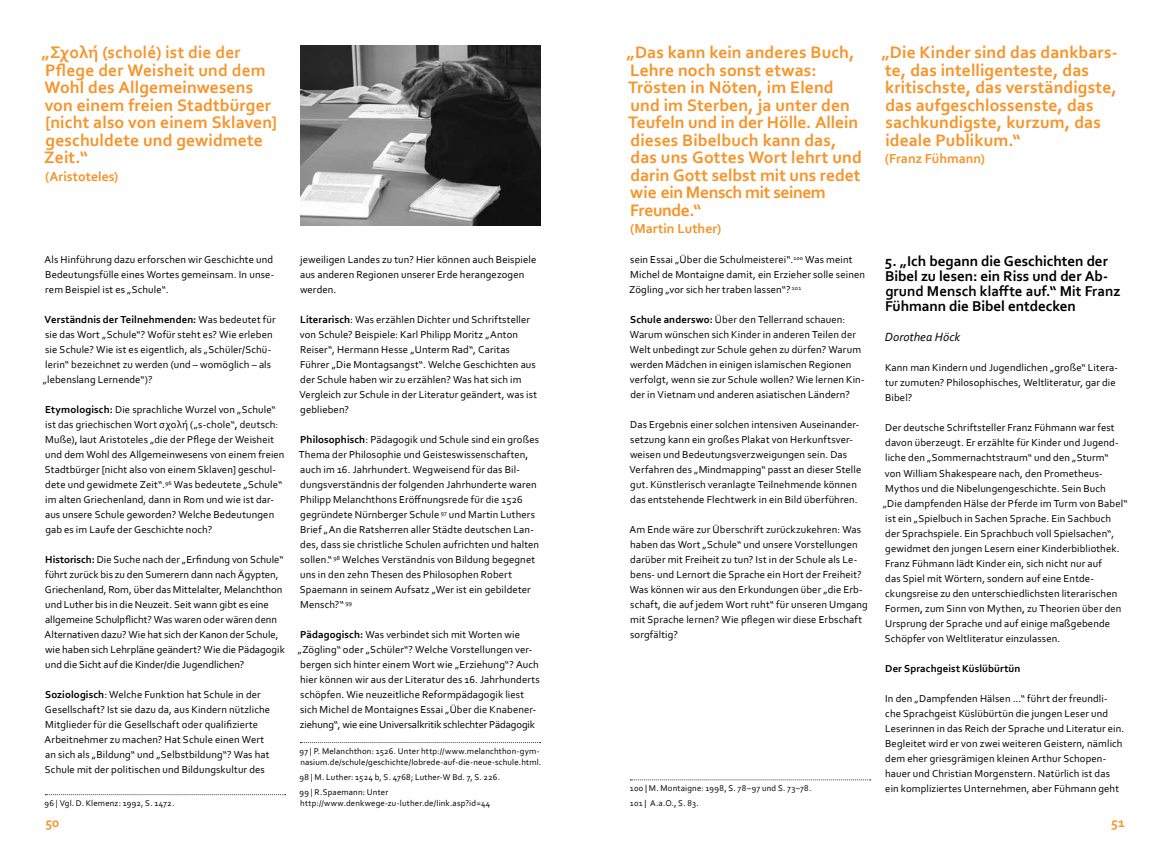
<style>
.page{position:relative;width:1170px;height:851px;background:#fff}
.page>*{position:absolute;margin:0;border:0;box-sizing:border-box;transform-origin:0 0}
.t1{font:700 17.5px/17.5px "Corbel";letter-spacing:.01em;color:#f7942a}
.t2{font:17.5px/17.5px "Corbel Bold 2";letter-spacing:.01em;color:#f7942a}
.t3{font:700 15px/15px "Corbel";color:#000}
.t4{font:15px "Corbel Bold 2";color:#000}
.t5{font:700 13.75px "Corbel";letter-spacing:.005em;color:#f7942a}
.t6{font:12.5px "Corbel Italic 2";letter-spacing:.005em;color:#000}
.t7{font:10.62px/15px "Corbel 2";letter-spacing:.01em;color:#000}
.t8{font:10.62px/15px "Corbel";letter-spacing:.01em;color:#000}
.t9{font:700 10.62px "Corbel";letter-spacing:.015em;color:#000}
.t10{font:10.62px "Corbel 2";letter-spacing:-.01em;color:#000}
.t11{font:8.75px/11.2px "Corbel 2";letter-spacing:.02em;color:#000}
.t12{font:8.75px/14.8px "Corbel";letter-spacing:.025em;color:#000}
.s1{font-family:"Corbel 2";font-weight:400}
.s2{font-family:"Corbel";font-weight:700}
.s3{font-weight:700}
.s4{font-family:"Corbel 2"}
</style>
<div class="page">
<svg style="left:630px;top:779px;width:240px;height:1px"></svg>
<svg style="left:45px;top:794px;width:241px;height:1px"></svg>
<svg style="left:300px;top:742px;width:240px;height:1px"></svg>
<img style="left:300px;top:45px;width:240px;height:180px">
<h1 class="t2" style="left:42px;top:43px;width:226px">„Σχολή (scholé) ist die der<br>Pflege der Weisheit und dem</h1>
<h1 class="t1" style="left:44px;top:78px;width:234px">Wohl des Allgemeinwesens von einem freien Stadtbürger [nicht also von einem Sklaven] geschuldete und gewidmete<br>Zeit.“</h1>
<p class="t5" style="left:45px;top:167px;width:75px">(Aristoteles)</p>
<p class="t7" style="left:45px;top:252px;width:231px;text-align:justify">Als Hinführung dazu erforschen wir Geschichte und Bedeutungsfülle eines Wortes gemeinsam. In unse&shy;rem Beispiel ist es „Schule“.</p>
<p class="t9" style="left:45px;top:313px;width:232px">Verständnis der Teilnehmenden: <span class="s1">Was bedeutet für</span></p>
<p class="t7" style="left:45px;top:327px;width:229px">sie das Wort „Schule“? Wofür steht es? Wie erleben sie Schule? Wie ist es eigentlich, als „Schüler/Schü-</p>
<p class="t8" style="left:45px;top:357px;width:227px">lerin“ bezeichnet zu werden (und – womöglich – als</p>
<p class="t7" style="left:43px;top:372px;width:111px">„lebenslang Lernende“)?</p>
<p class="t7" style="left:45px;top:402px;width:232px"><span class="s2">Etymologisch:</span> Die sprachliche Wurzel von „Schule“</p>
<p class="t8" style="left:45px;top:417px;width:235px">ist das griechischen Wort σχολή („s-chole“, deutsch:<br>Muße), laut Aristoteles „die der Pflege der Weisheit</p>
<p class="t7" style="left:45px;top:447px;width:241px">und dem Wohl des Allgemeinwesens von einem freien Stadtbürger [nicht also von einem Sklaven] geschul&shy;dete und gewidmete Zeit“.<sup>96</sup> Was bedeutete „Schule“ im alten Griechenland, dann in Rom und wie ist dar&shy;aus unsere Schule geworden? Welche Bedeutungen gab es im Laufe der Geschichte noch?</p>
<p class="t8" style="left:45px;top:552px;width:240px"><span class="s3">Historisch:</span> Die Suche nach der „Erfindung von Schule“</p>
<p class="t7" style="left:45px;top:567px;width:239px">führt zurück bis zu den Sumerern dann nach Ägypten,<br>Griechenland, Rom, über das Mittelalter, Melanchthon und Luther bis in die Neuzeit. Seit wann gibt es eine</p>
<p class="t8" style="left:45px;top:612px;width:233px">allgemeine Schulpflicht? Was waren oder wären denn</p>
<p class="t7" style="left:45px;top:627px;width:242px">Alternativen dazu? Wie hat sich der Kanon der Schule, wie haben sich Lehrpläne geändert? Wie die Pädagogik und die Sicht auf die Kinder/die Jugendlichen?</p>
<p class="t7" style="left:45px;top:687px;width:227px"><span class="s2">Soziologisch</span>: Welche Funktion hat Schule in der<br>Gesellschaft? Ist sie dazu da, aus Kindern nützliche</p>
<p class="t8" style="left:45px;top:717px;width:214px">Mitglieder für die Gesellschaft oder qualifizierte</p>
<p class="t7" style="left:45px;top:732px;width:226px">Arbeitnehmer zu machen? Hat Schule einen Wert an sich als „Bildung“ und „Selbstbildung“? Was hat<br>Schule mit der politischen und Bildungskultur des</p>
<p class="t11" style="left:45px;top:797px;width:131px">96 | Vgl. D. Klemenz: 1992, S. 1472.</p>
<p class="t7" style="left:300px;top:252px;width:238px">jeweiligen Landes zu tun? Hier können auch Beispiele aus anderen Regionen unserer Erde herangezogen werden.</p>
<p class="t7" style="left:299px;top:312px;width:239px"><span class="s2">Literarisch</span>: Was erzählen Dichter und Schriftsteller von Schule? Beispiele: Karl Philipp Moritz „Anton Reiser“, Hermann Hesse „Unterm Rad“, Caritas Führer „Die Montagsangst“. Welche Geschichten aus der Schule haben wir zu erzählen? Was hat sich im Vergleich zur Schule in der Literatur geändert, was ist geblieben?</p>
<p class="t7" style="left:300px;top:432px;width:240px"><span class="s2">Philosophisch</span>: Pädagogik und Schule sind ein großes</p>
<p class="t8" style="left:299px;top:447px;width:231px">Thema der Philosophie und Geisteswissenschaften,</p>
<p class="t7" style="left:300px;top:462px;width:238px">auch im 16. Jahrhundert. Wegweisend für das Bil&shy;dungsverständnis der folgenden Jahrhunderte waren</p>
<p class="t8" style="left:300px;top:492px;width:224px">Philipp Melanchthons Eröffnungsrede für die 1526</p>
<p class="t7" style="left:300px;top:507px;width:240px">gegründete Nürnberger Schule <sup>97</sup> und Martin Luthers Brief „An die Ratsherren aller Städte deutschen Lan&shy;des, dass sie christliche Schulen aufrichten und halten sollen.“ <sup>98</sup> Welches Verständnis von Bildung begegnet</p>
<p class="t8" style="left:300px;top:567px;width:213px">uns in den zehn Thesen des Philosophen Robert</p>
<p class="t7" style="left:300px;top:582px;width:232px">Spaemann in seinem Aufsatz „Wer ist ein gebildeter<br>Mensch?“ <sup>99</sup></p>
<p class="t7" style="left:298px;top:627px;width:243px"><span class="s2">Pädagogisch:</span> Was verbindet sich mit Worten wie „Zögling“ oder „Schüler“? Welche Vorstellungen ver&shy;bergen sich hinter einem Wort wie „Erziehung“? Auch hier können wir aus der Literatur des 16. Jahrhunderts schöpfen. Wie neuzeitliche Reformpädagogik liest</p>
<p class="t8" style="left:300px;top:702px;width:237px">sich Michel de Montaignes Essai „Über die Knabener<span class="s4">-</span></p>
<p class="t10" style="left:300px;top:718px;width:237px">ziehung“, wie eine Universalkritik schlechter Pädagogik</p>
<p class="t11" style="left:299px;top:745px;width:243px">97 | P. Melanchthon: 1526. Unter http://www.melanchthon-gym&shy;nasium.de/schule/geschichte/lobrede-auf-die-neue-schule.html.</p>
<p class="t11" style="left:299px;top:769px;width:202px;line-height:14.8px">98 | M. Luther: 1524 b, S. 4768; Luther-W Bd. 7, S. 226.<br>99 | R.Spaemann: Unter</p>
<p class="t11" style="left:300px;top:797px;width:192px">http://www.denkwege-zu-luther.de/link.asp?id=44</p>
<p class="t1" style="left:626px;top:43px;width:237px">„Das kann kein anderes Buch,<br>Lehre noch sonst etwas:<br>Trösten in Nöten, im Elend und im Sterben, ja unter den<br>Teufeln und in der Hölle. Allein dieses Bibelbuch kann das, das uns Gottes Wort lehrt und darin Gott selbst mit uns redet wie ein Mensch mit seinem<br>Freunde.“</p>
<p class="t5" style="left:630px;top:220px;width:93px">(Martin Luther)</p>
<p class="t8" style="left:630px;top:252px;width:224px">sein Essai „Über die Schulmeisterei“.<sup>100</sup> <span class="s4">Was meint</span></p>
<p class="t7" style="left:629px;top:267px;width:237px">Michel de Montaigne damit, ein Erzieher solle seinen<br>Zögling „vor sich her traben lassen“? <sup>101</sup></p>
<p class="t8" style="left:629px;top:312px;width:228px"><span class="s3">Schule anderswo:</span> Über den Tellerrand schauen:<br>Warum wünschen sich Kinder in anderen Teilen der</p>
<p class="t7" style="left:629px;top:342px;width:236px">Welt unbedingt zur Schule gehen zu dürfen? Warum werden Mädchen in einigen islamischen Regionen verfolgt, wenn sie zur Schule wollen? Wie lernen Kin&shy;der in Vietnam und anderen asiatischen Ländern?</p>
<p class="t7" style="left:629px;top:417px;width:233px">Das Ergebnis einer solchen intensiven Auseinander&shy;setzung kann ein großes Plakat von Herkunftsver&shy;weisen und Bedeutungsverzweigungen sein. Das Verfahren des „Mindmapping“ passt an dieser Stelle</p>
<p class="t8" style="left:630px;top:477px;width:228px">gut. Künstlerisch veranlagte Teilnehmende können</p>
<p class="t7" style="left:630px;top:492px;width:229px">das entstehende Flechtwerk in ein Bild überführen.</p>
<p class="t8" style="left:629px;top:522px;width:233px">Am Ende wäre zur Überschrift zurückzukehren: Was</p>
<p class="t7" style="left:629px;top:537px;width:240px">haben das Wort „Schule“ und unsere Vorstellungen darüber mit Freiheit zu tun? Ist in der Schule als Le&shy;bens- und Lernort die Sprache ein Hort der Freiheit?<br>Was können wir aus den Erkundungen über „die Erb&shy;schaft, die auf jedem Wort ruht“ für unseren Umgang</p>
<p class="t8" style="left:630px;top:612px;width:233px">mit Sprache lernen? Wie pflegen wir diese Erbschaft</p>
<p class="t7" style="left:630px;top:627px;width:49px">sorgfältig?</p>
<p class="t12" style="left:629px;top:780px;width:183px">100 | M. Montaigne: 1998, S. 78–97 und S. 73–78.<br>101 | A.a.O., S. 83.</p>
<h1 class="t1" style="left:881px;top:43px;width:237px">„Die Kinder sind das dankbars&shy;te, das intelligenteste, das kritischste, das verständigste, das aufgeschlossenste, das sachkundigste, kurzum, das ideale Publikum.“</h1>
<p class="t5" style="left:884px;top:150px;width:102px">(Franz Fühmann)</p>
<h2 class="t3" style="left:884px;top:253px;width:225px">5. „Ich begann die Geschichten der<br>Bibel zu lesen: ein Riss und der Ab-</h2>
<h2 class="t4" style="left:885px;top:282px;width:236px">grund Mensch klaffte auf.“ Mit Franz</h2>
<h2 class="t3" style="left:885px;top:298px;width:192px">Fühmann die Bibel entdecken</h2>
<p class="t6" style="left:884px;top:329px;width:77px">Dorothea Höck</p>
<p class="t7" style="left:885px;top:360px;width:234px">Kann man Kindern und Jugendlichen „große“ Litera&shy;tur zumuten? Philosophisches, Weltliteratur, gar die<br>Bibel?</p>
<p class="t7" style="left:884px;top:420px;width:235px">Der deutsche Schriftsteller Franz Fühmann war fest davon überzeugt. Er erzählte für Kinder und Jugend&shy;liche den „Sommernachtstraum“ und den „Sturm“ von William Shakespeare nach, den Prometheus-Mythos und die Nibelungengeschichte. Sein Buch</p>
<p class="t8" style="left:882px;top:495px;width:246px">„Die dampfenden Hälse der Pferde im Turm von Babel“</p>
<p class="t7" style="left:885px;top:510px;width:236px">ist ein „Spielbuch in Sachen Sprache. Ein Sachbuch der Sprachspiele. Ein Sprachbuch voll Spielsachen“, gewidmet den jungen Lesern einer Kinderbibliothek.<br>Franz Fühmann lädt Kinder ein, sich nicht nur auf das Spiel mit Wörtern, sondern auf eine Entde&shy;ckungsreise zu den unterschiedlichsten literarischen</p>
<p class="t8" style="left:885px;top:600px;width:238px">Formen, zum Sinn von Mythen, zu Theorien über den</p>
<p class="t7" style="left:884px;top:615px;width:227px">Ursprung der Sprache und auf einige maßgebende<br>Schöpfer von Weltliteratur einzulassen.</p>
<p class="t9" style="left:885px;top:661px;width:137px">Der Sprachgeist Küslübürtün</p>
<p class="t7" style="left:885px;top:690px;width:241px">In den „Dampfenden Hälsen ...“ führt der freundli&shy;che Sprachgeist Küslübürtün die jungen Leser und Leserinnen in das Reich der Sprache und Literatur ein.<br>Begleitet wird er von zwei weiteren Geistern, nämlich dem eher griesgrämigen kleinen Arthur Schopen&shy;hauer und Christian Morgenstern. Natürlich ist das ein kompliziertes Unternehmen, aber Fühmann geht</p>
<p class="t5" style="left:45px;top:814px;width:16px">50</p>
<p class="t5" style="left:1111px;top:814px;width:15px">51</p>
</div>
